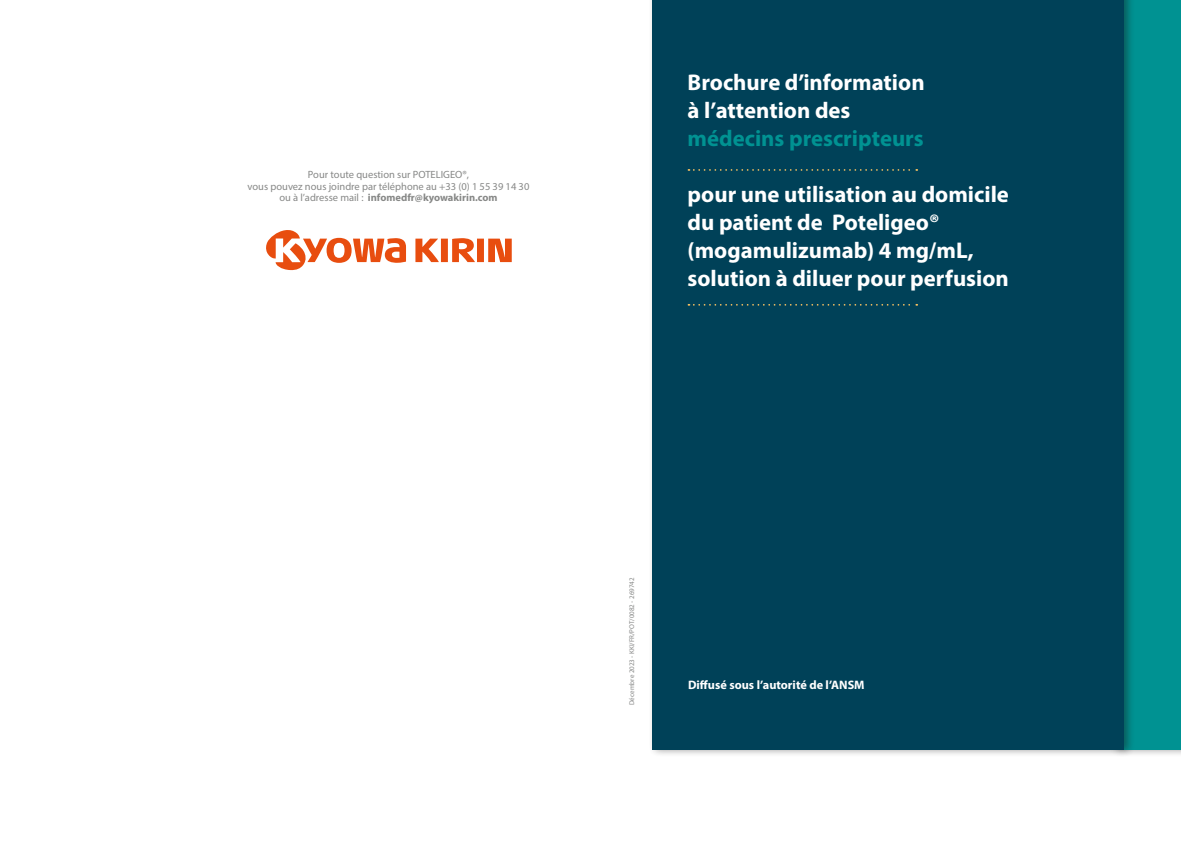
<style>
.page{position:relative;width:1181px;height:844px;background:#fff}
.page>*{position:absolute;margin:0;border:0;box-sizing:border-box;transform-origin:0 0}
.t1{font:700 22.75px "Myriad Pro";color:#fff}
.t2{font:700 22.75px "Myriad Pro";color:#009292}
.t3{font:700 12.25px "Myriad Pro";color:#fff}
.t4{font:10.5px "Myriad Pro";color:#878887}
.t5{font:700 10.5px "Myriad Pro";color:#878887}
.t6{font:7px "Myriad Pro";color:#878887}
.s1{font-weight:400}
</style>
<div class="page">
<div style="left:1114px;top:0;width:67px;height:749px;background:#009292"></div>
<div style="left:648px;top:0;width:487px;height:757px;background:#181816;opacity:.45"></div>
<div style="left:652px;top:0;width:472px;height:749px;background:#004158"></div>
<svg style="left:688px;top:169px;width:229px;height:2px"></svg>
<svg style="left:688px;top:304px;width:229px;height:1px"></svg>
<svg style="left:415px;top:238px;width:24px;height:24px"></svg>
<svg style="left:266px;top:230px;width:140px;height:40px"></svg>
<div style="left:441px;top:238px;width:7px;height:24px;background:#e84d0f"></div>
<div style="left:477px;top:238px;width:7px;height:24px;background:#e84d0f"></div>
<svg style="left:452px;top:238px;width:23px;height:24px"></svg>
<svg style="left:488px;top:238px;width:24px;height:24px"></svg>
<p class="t4" style="left:308px;top:168px;width:163px">Pour toute question sur POTELIGEO®,</p>
<p class="t4" style="left:248px;top:179px;width:283px">vous pouvez nous joindre par téléphone au +33 (0) 1 55 39 14 30</p>
<p class="t5" style="left:279px;top:190px;width:220px"><span class="s1">ou à l’adresse mail :</span> infomedfr@kyowakirin.com</p>
<p class="t1" style="left:687px;top:67px;width:239px">Brochure d’information</p>
<p class="t1" style="left:687px;top:95px;width:164px">à l’attention des</p>
<p class="t2" style="left:687px;top:123px;width:238px">médecins prescripteurs</p>
<p class="t1" style="left:687px;top:179px;width:323px">pour une utilisation au domicile</p>
<p class="t1" style="left:687px;top:207px;width:253px">du patient de Poteligeo®</p>
<p class="t1" style="left:687px;top:235px;width:287px">(mogamulizumab) 4 mg/mL,</p>
<p class="t1" style="left:687px;top:263px;width:323px">solution à diluer pour perfusion</p>
<p class="t6" style="left:627px;top:705px;width:129px;rotate:-90deg">Décembre 2023 - KKI/FR/POT/0082 - 269742</p>
<p class="t3" style="left:688px;top:676px;width:178px">Diffusé sous l’autorité de l’ANSM</p>
</div>
